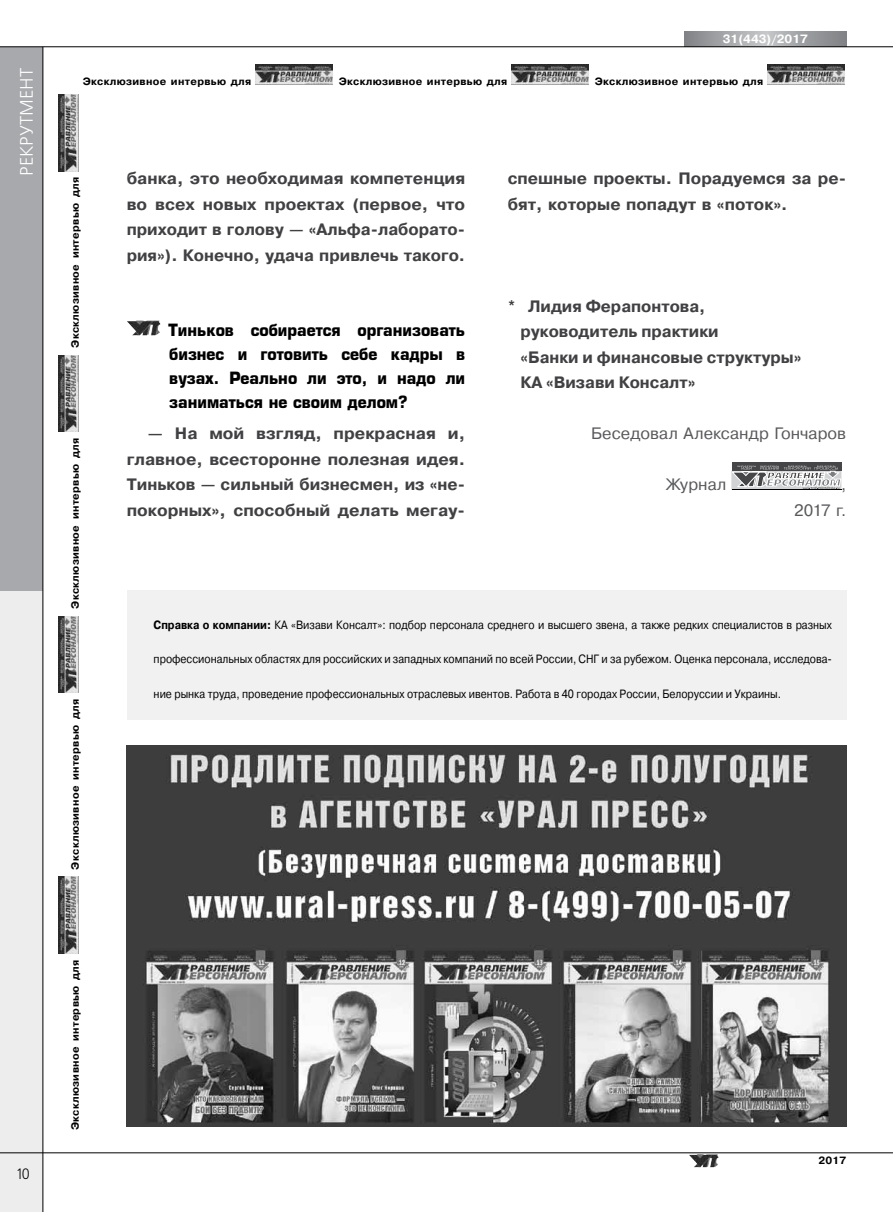
<style>
.page{position:relative;width:893px;height:1212px;background:#fff}
.page>*{position:absolute;margin:0;border:0;box-sizing:border-box;transform-origin:0 0}
.t1{font:18px "Free Set C";color:#fff}
.t2{font:700 16.5px/25.5px "Pragmatica";color:#414042;text-align:justify}
.t3{font:700 16.5px/24px "Europe";color:#000;text-align:justify;scale:.95 1}
.t4{font:16.5px/25.5px "Pragmatica";color:#58595b;text-align:right}
.t5{font:15px "Free Set C";color:#000;scale:.9 1}
.t6{font:12px "Pragmatica";color:#000;scale:.88 1}
.t7{font:700 12px "Pragmatica";color:#fff}
.t8{font:700 10.5px "Pragmatica";letter-spacing:.03em;color:#000}
.s1{font-weight:700}
</style>
<div class="page">
<div style="left:0;top:584px;width:43px;height:628px;background:#ededee"></div>
<div style="left:0;top:47px;width:43px;height:543px;background:#a7a9ac"></div>
<svg style="left:685px;top:31px;width:161px;height:15px;background:#a1a3a5"></svg>
<hr style="left:43px;top:47px;width:1px;height:1165px;background:#000">
<hr style="left:0;top:46px;width:893px;height:1px;background:#000">
<hr style="left:0;top:1152px;width:893px;height:1px;background:#000">
<img style="left:256px;top:65px;width:76px;height:20px">
<img style="left:512px;top:65px;width:76px;height:20px">
<img style="left:768px;top:65px;width:76px;height:20px">
<img style="left:59px;top:877px;width:20px;height:77px">
<img style="left:59px;top:616px;width:20px;height:77px">
<img style="left:59px;top:355px;width:20px;height:77px">
<img style="left:59px;top:94px;width:20px;height:77px">
<img style="left:689px;top:1154px;width:30px;height:13px">
<img style="left:127px;top:320px;width:34px;height:16px">
<div style="left:732px;top:462px;width:109px;height:9px;background:#464547"></div>
<hr style="left:732px;top:490px;width:109px;height:1px;background:#000">
<svg style="left:732px;top:464px;width:110px;height:26px"></svg>
<div style="left:127px;top:590px;width:719px;height:130px;background:#f1f1f2"></div>
<img style="left:127px;top:745px;width:719px;height:382px">
<p class="t1" style="left:17px;top:176px;width:109px;rotate:-90deg">Рекрутмент</p>
<p class="t5" style="left:17px;top:1165px;width:16px">10</p>
<p class="t7" style="left:723px;top:31px;width:87px">31(443)/2017</p>
<p class="t8" style="left:83px;top:74px;width:170px">Эксклюзивное интервью для</p>
<p class="t8" style="left:339px;top:74px;width:170px">Эксклюзивное интервью для</p>
<p class="t8" style="left:595px;top:74px;width:170px">Эксклюзивное интервью для</p>
<p class="t8" style="left:68px;top:348px;width:172px;rotate:-90deg">Эксклюзивное интервью для</p>
<p class="t8" style="left:68px;top:609px;width:172px;rotate:-90deg">Эксклюзивное интервью для</p>
<p class="t8" style="left:68px;top:869px;width:172px;rotate:-90deg">Эксклюзивное интервью для</p>
<p class="t8" style="left:68px;top:1130px;width:172px;rotate:-90deg">Эксклюзивное интервью для</p>
<p class="t2" style="left:127px;top:166px;width:340px">банка, это необходимая компетенция во всех новых проектах (первое, что приходит в голову — «Альфа-лаборато&shy;рия»). Конечно, удача привлечь такого.</p>
<p class="t3" style="left:169px;top:318px;width:314px">Тиньков собирается организовать бизнес и готовить себе кадры в вузах. Реально ли это, и надо ли заниматься не своим делом?</p>
<p class="t2" style="left:127px;top:421px;width:340px;text-indent:21px">— На мой взгляд, прекрасная и, главное, всесторонне полезная идея.<br>Тиньков — сильный бизнесмен, из «не&shy;покорных», способный делать мегау-</p>
<p class="t2" style="left:508px;top:166px;width:340px">спешные проекты. Порадуемся за ре&shy;бят, которые попадут в «поток».</p>
<p class="t2" style="left:520px;top:293px;width:282px;text-align:left;text-indent:-13px">* Лидия Ферапонтова, руководитель практики<br>«Банки и финансовые структуры»<br>КА «Визави Консалт»</p>
<p class="t4" style="left:591px;top:421px;width:257px">Беседовал Александр Гончаров</p>
<p class="t4" style="left:666px;top:472px;width:62px">Журнал</p>
<p class="t4" style="left:794px;top:472px;width:54px">,<br>2017 г.</p>
<p class="t6" style="left:154px;top:617px;width:772px"><span class="s1">Справка о компании:</span> КА «Визави Консалт»: подбор персонала среднего и высшего звена, а также редких специалистов в разных</p>
<p class="t6" style="left:154px;top:652px;width:772px">профессиональных областях для российских и западных компаний по всей России, СНГ и за рубежом. Оценка персонала, исследова-</p>
<p class="t6" style="left:154px;top:686px;width:715px">ние рынка труда, проведение профессиональных отраслевых ивентов. Работа в 40 городах России, Белоруссии и Украины.</p>
<p class="t8" style="left:818px;top:1154px;width:29px">2017</p>
</div>
